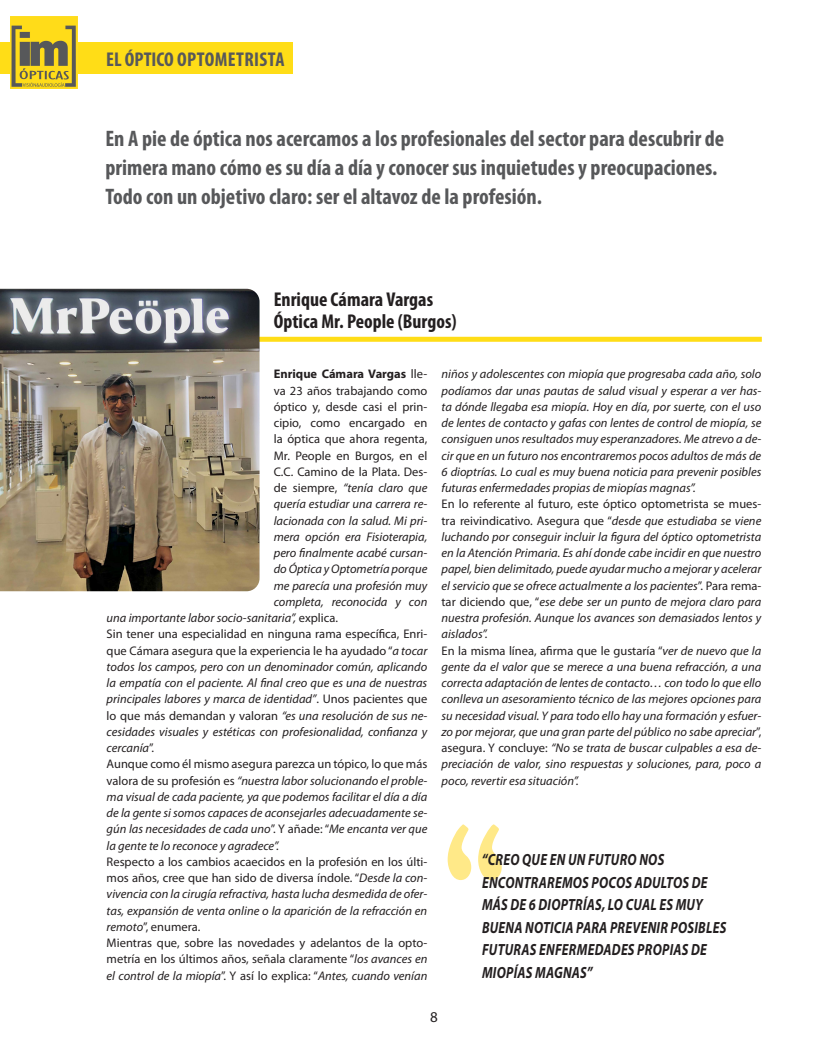
<style>
.page{position:relative;width:815px;height:1063px;background:#fff}
.page>*{position:absolute;margin:0;border:0;box-sizing:border-box;transform-origin:0 0}
.frase_destacada{font:condensed 175px "Bernard";color:#ffe988;scale:.8 1}
.entradilla{font:700 condensed 22.5px/28.8px "Myriad Pro";color:#57585a}
.Subtitulo{font:700 condensed 20px "Myriad Pro";color:#231f20}
.t1{font:700 condensed 20px "Myriad Pro";letter-spacing:.02em;color:#57585a}
.frase_optico{font:italic 700 16.25px/22.5px "Myriad Pro";letter-spacing:.02em;color:#231f20;scale:.8 1}
.t2{font:15px "Myriad Pro";color:#231f20}
.texto{font:italic 12.5px/16.2px "Myriad Pro";color:#231f20;text-align:justify}
.texto-2{font:12.5px/16.2px "Myriad Pro";color:#231f20;text-align:justify}
.texto-3{font:700 12.5px "Myriad Pro";color:#231f20}
.s1{font-weight:400}
.s2{font-style:normal}
.s3{font-style:italic}
</style>
<div class="page">
<div style="left:0;top:43px;width:293px;height:31px;background:#ffdd17"></div>
<img style="left:11px;top:16px;width:66px;height:72px">
<div style="left:0;top:337px;width:762px;height:5px;background:#ffdd17"></div>
<img style="left:0;top:289px;width:260px;height:302px">
<h3 class="t1" style="left:106px;top:47px;width:180px">EL ÓPTICO OPTOMETRISTA</h3>
<p class="entradilla" style="left:105px;top:124px;width:620px">En A pie de óptica nos acercamos a los profesionales del sector para descubrir de primera mano cómo es su día a día y conocer sus inquietudes y preocupaciones.</p>
<p class="entradilla" style="left:105px;top:181px;width:438px">Todo con un objetivo claro: ser el altavoz de la profesión.</p>
<p class="Subtitulo" style="left:274px;top:286px;width:161px">Enrique Cámara Vargas</p>
<p class="Subtitulo" style="left:274px;top:309px;width:184px">Óptica Mr. People (Burgos)</p>
<p class="texto-3" style="left:274px;top:366px;width:155px">Enrique Cámara Vargas <span class="s1">lle-</span></p>
<p class="texto-2" style="left:274px;top:382px;width:155px">va 23 años trabajando como</p>
<p class="texto-2" style="left:274px;top:398px;width:155px">óptico y, desde casi el prin-</p>
<p class="texto-2" style="left:274px;top:415px;width:155px">cipio, como encargado en</p>
<p class="texto-2" style="left:274px;top:431px;width:155px">la óptica que ahora regenta,</p>
<p class="texto-2" style="left:274px;top:447px;width:155px">Mr. People en Burgos, en el</p>
<p class="texto-2" style="left:274px;top:463px;width:155px">C.C. Camino de la Plata. Des-</p>
<p class="texto" style="left:274px;top:480px;width:155px"><span class="s2">de siempre,</span> “tenía claro que</p>
<p class="texto" style="left:274px;top:496px;width:155px">quería estudiar una carrera re-</p>
<p class="texto" style="left:274px;top:512px;width:155px">lacionada con la salud. Mi pri-</p>
<p class="texto" style="left:274px;top:528px;width:155px">mera opción era Fisioterapia,</p>
<p class="texto" style="left:274px;top:545px;width:155px">pero finalmente acabé cursan-</p>
<p class="texto" style="left:274px;top:561px;width:155px">do Óptica y Optometría porque</p>
<p class="texto" style="left:274px;top:577px;width:155px">me parecía una profesión muy</p>
<p class="texto" style="left:274px;top:593px;width:155px">completa, reconocida y con</p>
<p class="texto" style="left:107px;top:610px;width:233px">una importante labor socio-sanitaria”, <span class="s2">explica.</span></p>
<p class="texto" style="left:107px;top:626px;width:322px"><span class="s2">Sin tener una especialidad en ninguna rama específica, Enri&shy;que Cámara asegura que la experiencia le ha ayudado “</span>a tocar todos los campos, pero con un denominador común, aplicando la empatía con el paciente. Al final creo que es una de nuestras principales labores y marca de identidad”<span class="s2">. Unos pacientes que lo que más demandan y valoran</span> “es una resolución de sus ne&shy;cesidades visuales y estéticas con profesionalidad, confianza y cercanía<span class="s2">”.</span></p>
<p class="texto" style="left:107px;top:756px;width:322px"><span class="s2">Aunque como él mismo asegura parezca un tópico, lo que más valora de su profesión es</span> “nuestra labor solucionando el proble&shy;ma visual de cada paciente, ya que podemos facilitar el día a día de la gente si somos capaces de aconsejarles adecuadamente se&shy;gún las necesidades de cada uno<span class="s2">”. Y añade: “</span>Me encanta ver que la gente te lo reconoce y agradece”.</p>
<p class="texto" style="left:107px;top:853px;width:322px"><span class="s2">Respecto a los cambios acaecidos en la profesión en los últi&shy;mos años, cree que han sido de diversa índole. “</span>Desde la con&shy;vivencia con la cirugía refractiva, hasta lucha desmedida de ofer&shy;tas, expansión de venta online o la aparición de la refracción en remoto<span class="s2">”, enumera.</span></p>
<p class="texto-2" style="left:107px;top:935px;width:322px">Mientras que, sobre las novedades y adelantos de la opto&shy;metría en los últimos años, señala claramente “<span class="s3">los avances en el control de la miopía</span>”. Y así lo explica: “<span class="s3">Antes, cuando venían</span></p>
<p class="texto" style="left:441px;top:366px;width:321px">niños y adolescentes con miopía que progresaba cada año, solo podíamos dar unas pautas de salud visual y esperar a ver has&shy;ta dónde llegaba esa miopía. Hoy en día, por suerte, con el uso de lentes de contacto y gafas con lentes de control de miopía, se consiguen unos resultados muy esperanzadores. Me atrevo a de&shy;cir que en un futuro nos encontraremos pocos adultos de más de 6 dioptrías. Lo cual es muy buena noticia para prevenir posibles futuras enfermedades propias de miopías magnas”.</p>
<p class="texto" style="left:441px;top:496px;width:321px"><span class="s2">En lo referente al futuro, este óptico optometrista se mues&shy;tra reivindicativo. Asegura que “</span>desde que estudiaba se viene luchando por conseguir incluir la figura del óptico optometrista en la Atención Primaria. Es ahí donde cabe incidir en que nuestro papel, bien delimitado, puede ayudar mucho a mejorar y acelerar el servicio que se ofrece actualmente a los pacientes<span class="s2">”. Para rema&shy;tar diciendo que, “</span>ese debe ser un punto de mejora claro para nuestra profesión. Aunque los avances son demasiados lentos y aislados”.</p>
<p class="texto" style="left:441px;top:642px;width:321px"><span class="s2">En la misma línea, afirma que le gustaría “</span>ver de nuevo que la gente da el valor que se merece a una buena refracción, a una correcta adaptación de lentes de contacto… con todo lo que ello conlleva un asesoramiento técnico de las mejores opciones para su necesidad visual. Y para todo ello hay una formación y esfuer&shy;zo por mejorar, que una gran parte del público no sabe apreciar<span class="s2">”, asegura. Y concluye:</span> “No se trata de buscar culpables a esa de&shy;preciación de valor, sino respuestas y soluciones, para, poco a poco, revertir esa situación”.</p>
<p class="frase_destacada" style="left:441px;top:796px;width:85px">“</p>
<p class="frase_optico" style="left:482px;top:848px;width:307px">“CREO QUE EN UN FUTURO NOS<br>ENCONTRAREMOS POCOS ADULTOS DE<br>MÁS DE 6 DIOPTRÍAS, LO CUAL ES MUY<br>BUENA NOTICIA PARA PREVENIR POSIBLES<br>FUTURAS ENFERMEDADES PROPIAS DE<br>MIOPÍAS MAGNAS”</p>
<p class="t2" style="left:430px;top:1008px;width:9px">8</p>
</div>
